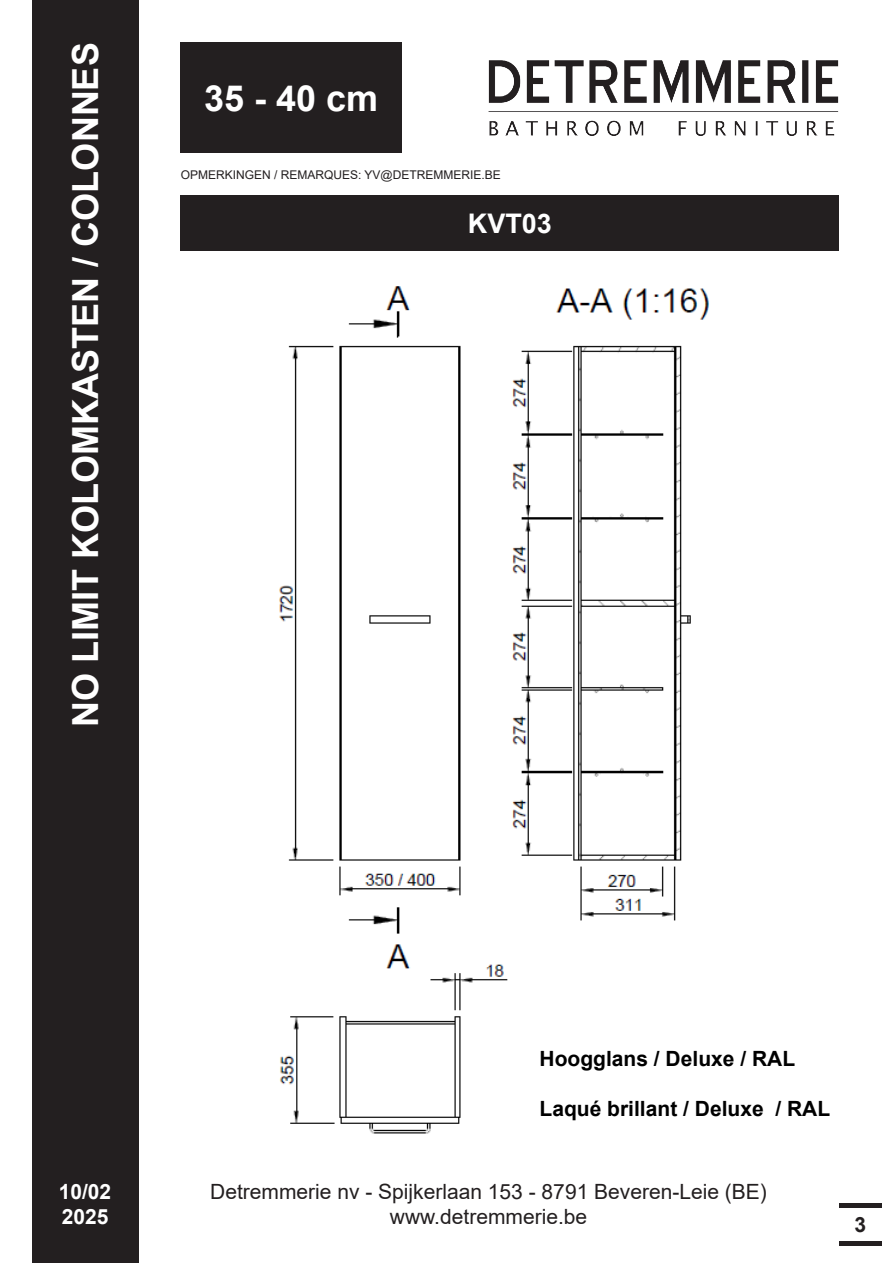
<style>
.page{position:relative;width:893px;height:1263px;background:#fff}
.page>*{position:absolute;margin:0;border:0;box-sizing:border-box;transform-origin:0 0}
.t1{font:700 36px "Arial";color:#fff}
.t2{font:700 27px "Arial";color:#fff}
.t3{font:21px/25.2px "Arial";color:#231f20;text-align:center}
.t4{font:700 21px "Arial";color:#000}
.t5{font:700 21px/25.2px "Arial";color:#fff}
.t6{font:700 21px "Arial";color:#231f20}
.t7{font:12px "Arial";color:#231f20}
</style>
<div class="page">
<div style="left:32px;top:0;width:106px;height:1263px;background:#231f20"></div>
<img style="left:489px;top:60px;width:350px;height:76px">
<div style="left:181px;top:196px;width:658px;height:55px;background:#231f20"></div>
<div style="left:839px;top:1203px;width:42px;height:5px;background:#231f20"></div>
<div style="left:839px;top:1241px;width:42px;height:5px;background:#231f20"></div>
<div style="left:181px;top:43px;width:221px;height:110px;background:#231f20"></div>
<img style="left:279px;top:286px;width:430px;height:848px">
<h1 class="t1" style="left:60px;top:727px;width:686px;rotate:-90deg">NO LIMIT KOLOMKASTEN / COLONNES</h1>
<h1 class="t1" style="left:204px;top:73px;width:176px">35 - 40 cm</h1>
<p class="t7" style="left:181px;top:166px;width:322px">OPMERKINGEN / REMARQUES: YV@DETREMMERIE.BE</p>
<p class="t2" style="left:468px;top:205px;width:86px">KVT03</p>
<p class="t5" style="left:59px;top:1179px;width:54px">10/02<br>2025</p>
<p class="t4" style="left:540px;top:1043px;width:257px">Hoogglans / Deluxe / RAL</p>
<p class="t4" style="left:540px;top:1094px;width:292px">Laqué brillant / Deluxe / RAL</p>
<p class="t3" style="left:210px;top:1178px;width:558px">Detremmerie nv - Spijkerlaan 153 - 8791 Beveren-Leie (BE) www.detremmerie.be</p>
<p class="t6" style="left:854px;top:1210px;width:13px">3</p>
</div>
